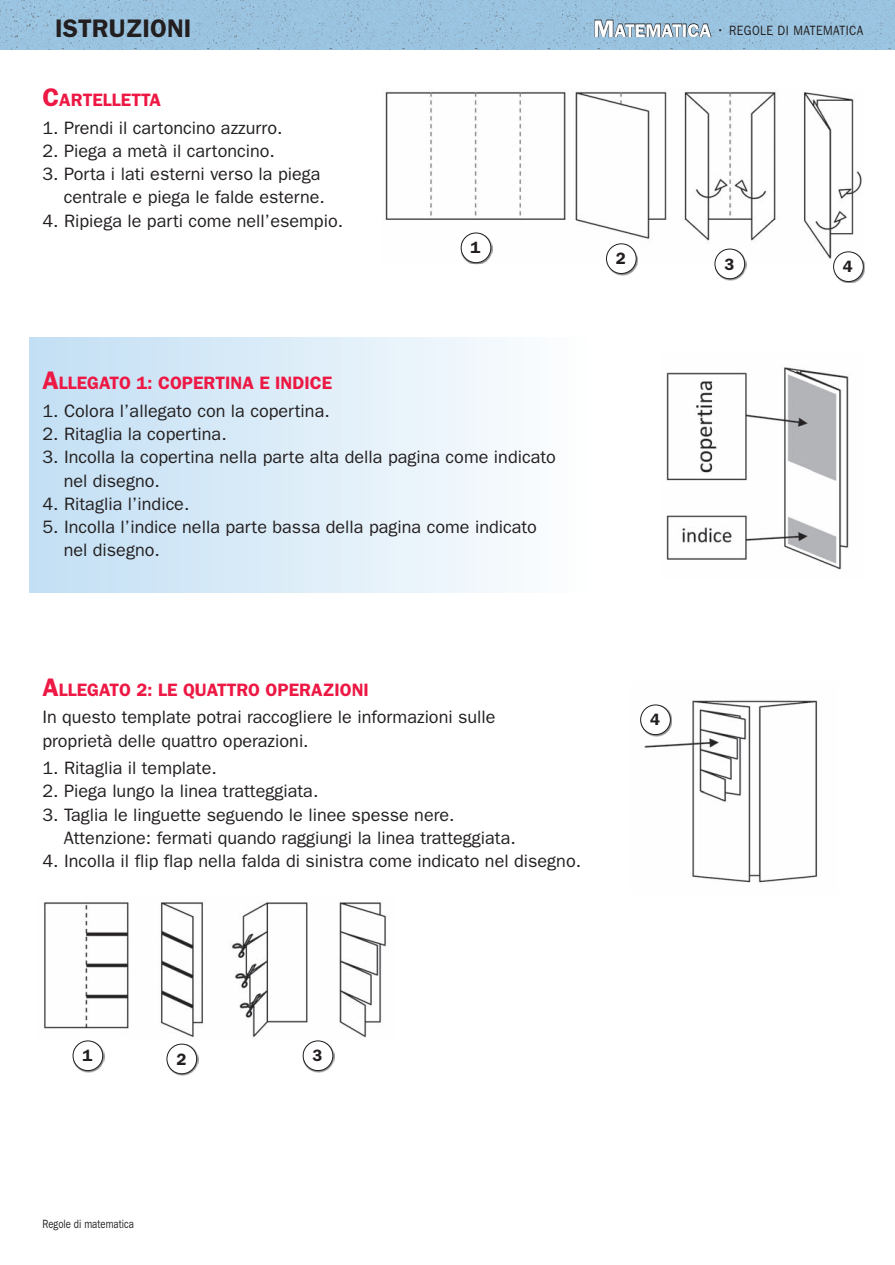
<style>
.page{position:relative;width:895px;height:1265px;background:#fff}
.page>*{position:absolute;margin:0;border:0;box-sizing:border-box;transform-origin:0 0}
.t1{font:600 25.5px "ITC Franklin Gothic Std";color:#231f20}
.t2{font:18px/23.2px "ITC Franklin Gothic Std";color:#231f20}
.t3{font:600 18px "ITC Franklin Gothic Std";color:#ed1844}
.t4{font:600 16.5px "ITC Franklin Gothic Std";color:#231f20}
.t5{font:13.5px "ITC Franklin Gothic Std";letter-spacing:.04em;color:#231f20;scale:.87 1}
.t6{font:12px "ITC Franklin Gothic Std";color:#231f20;scale:.8 1}
.s1{font-size:25.5px}
.s2{font-weight:600;font-size:23.85px;color:#fff}
.s3{font-weight:600;font-size:18.3px;color:#fff}
.s4{font-size:13.95px}
.s5{font-weight:600;font-size:25.5px;color:#ed1844}
.s6{font-weight:600;color:#ed1844}
</style>
<div class="page">
<div style="left:30px;top:338px;width:562px;height:254px;background:linear-gradient(to right,#c2dff4,#fdfefe)"></div>
<img style="left:0;top:0;width:894px;height:50px">
<svg style="left:594px;top:18px;width:117px;height:19px;background:#7692a7"></svg>
<img style="left:385px;top:91px;width:477px;height:173px">
<img style="left:461px;top:233px;width:31px;height:32px">
<div style="left:461px;top:233px;width:29px;height:30px;background:#fff;border-radius:50%"></div>
<div style="left:461px;top:233px;width:30px;height:30px;border:1px solid #231f20;border-radius:50%"></div>
<img style="left:606px;top:244px;width:31px;height:31px">
<div style="left:606px;top:244px;width:30px;height:30px;background:#fff;border-radius:50%"></div>
<div style="left:606px;top:244px;width:30px;height:30px;border:1px solid #231f20;border-radius:50%"></div>
<img style="left:714px;top:249px;width:31px;height:31px">
<div style="left:714px;top:249px;width:30px;height:30px;background:#fff;border-radius:50%"></div>
<div style="left:714px;top:249px;width:30px;height:30px;border:1px solid #231f20;border-radius:50%"></div>
<img style="left:833px;top:260px;width:31px;height:23px">
<img style="left:833px;top:252px;width:30px;height:11px">
<div style="left:833px;top:252px;width:29px;height:30px;background:#fff;border-radius:50%"></div>
<div style="left:833px;top:252px;width:30px;height:30px;border:1px solid #231f20;border-radius:50%"></div>
<img style="left:44px;top:902px;width:343px;height:139px">
<img style="left:73px;top:1041px;width:31px;height:31px">
<div style="left:73px;top:1041px;width:30px;height:30px;background:#fff;border-radius:50%"></div>
<div style="left:73px;top:1041px;width:30px;height:30px;border:1px solid #231f20;border-radius:50%"></div>
<img style="left:167px;top:1044px;width:31px;height:31px">
<div style="left:167px;top:1044px;width:29px;height:30px;background:#fff;border-radius:50%"></div>
<div style="left:167px;top:1044px;width:30px;height:30px;border:1px solid #231f20;border-radius:50%"></div>
<img style="left:303px;top:1041px;width:31px;height:31px">
<div style="left:303px;top:1041px;width:30px;height:30px;background:#fff;border-radius:50%"></div>
<div style="left:303px;top:1041px;width:30px;height:30px;border:1px solid #231f20;border-radius:50%"></div>
<img style="left:666px;top:367px;width:183px;height:203px">
<img style="left:644px;top:700px;width:174px;height:183px">
<img style="left:640px;top:705px;width:31px;height:31px">
<div style="left:640px;top:705px;width:30px;height:30px;background:#fff;border-radius:50%"></div>
<div style="left:640px;top:705px;width:30px;height:30px;border:1px solid #231f20;border-radius:50%"></div>
<h1 class="t1" style="left:55px;top:13px;width:138px">ISTRUZIONI</h1>
<p class="t3" style="left:42px;top:89px;width:120px"><span class="s1">C</span>ARTELLETTA</p>
<p class="t2" style="left:42px;top:116px;width:241px">1. Prendi il cartoncino azzurro.</p>
<p class="t2" style="left:42px;top:139px;width:234px">2. Piega a metà il cartoncino.</p>
<p class="t2" style="left:42px;top:162px;width:284px;text-align:right">3. Porta i lati esterni verso la piega centrale e piega le falde esterne.</p>
<p class="t2" style="left:42px;top:209px;width:302px">4. Ripiega le parti come nell’esempio.</p>
<p class="t4" style="left:470px;top:238px;width:11px">1</p>
<p class="t5" style="left:593px;top:23px;width:312px"><span class="s2">M</span><span class="s3">ATEMATICA</span> <span class="s4">•</span> REGOLE DI MATEMATICA</p>
<p class="t4" style="left:615px;top:249px;width:11px">2</p>
<p class="t4" style="left:724px;top:254px;width:11px">3</p>
<p class="t4" style="left:842px;top:257px;width:11px">4</p>
<p class="t3" style="left:42px;top:373px;width:291px"><span class="s1">A</span>LLEGATO 1: COPERTINA E INDICE</p>
<p class="t2" style="left:42px;top:399px;width:289px">1. Colora l’allegato con la copertina.</p>
<p class="t2" style="left:42px;top:422px;width:186px">2. Ritaglia la copertina.</p>
<p class="t2" style="left:64px;top:446px;width:493px;text-indent:-21px">3. Incolla la copertina nella parte alta della pagina come indicato nel disegno.</p>
<p class="t2" style="left:42px;top:492px;width:148px">4. Ritaglia l’indice.</p>
<p class="t2" style="left:64px;top:516px;width:474px;text-indent:-21px">5. Incolla l’indice nella parte bassa della pagina come indicato nel disegno.</p>
<p class="t2" style="left:42px;top:676px;width:454px;line-height:27.5px"><span class="s5">A</span><span class="s6">LLEGATO 2: LE QUATTRO OPERAZIONI<br></span>In questo template potrai raccogliere le informazioni sulle</p>
<p class="t2" style="left:42px;top:729px;width:268px">proprietà delle quattro operazioni.</p>
<p class="t2" style="left:42px;top:756px;width:176px">1. Ritaglia il template.</p>
<p class="t2" style="left:42px;top:780px;width:277px">2. Piega lungo la linea tratteggiata.</p>
<p class="t2" style="left:64px;top:803px;width:453px;text-indent:-21px">3. Taglia le linguette seguendo le linee spesse nere.<br>Attenzione: fermati quando raggiungi la linea tratteggiata.</p>
<p class="t2" style="left:42px;top:850px;width:540px">4. Incolla il flip flap nella falda di sinistra come indicato nel disegno.</p>
<p class="t4" style="left:649px;top:710px;width:11px">4</p>
<p class="t4" style="left:82px;top:1046px;width:11px">1</p>
<p class="t4" style="left:176px;top:1049px;width:11px">2</p>
<p class="t4" style="left:312px;top:1046px;width:11px">3</p>
<p class="t6" style="left:42px;top:1217px;width:116px">Regole di matematica</p>
</div>
